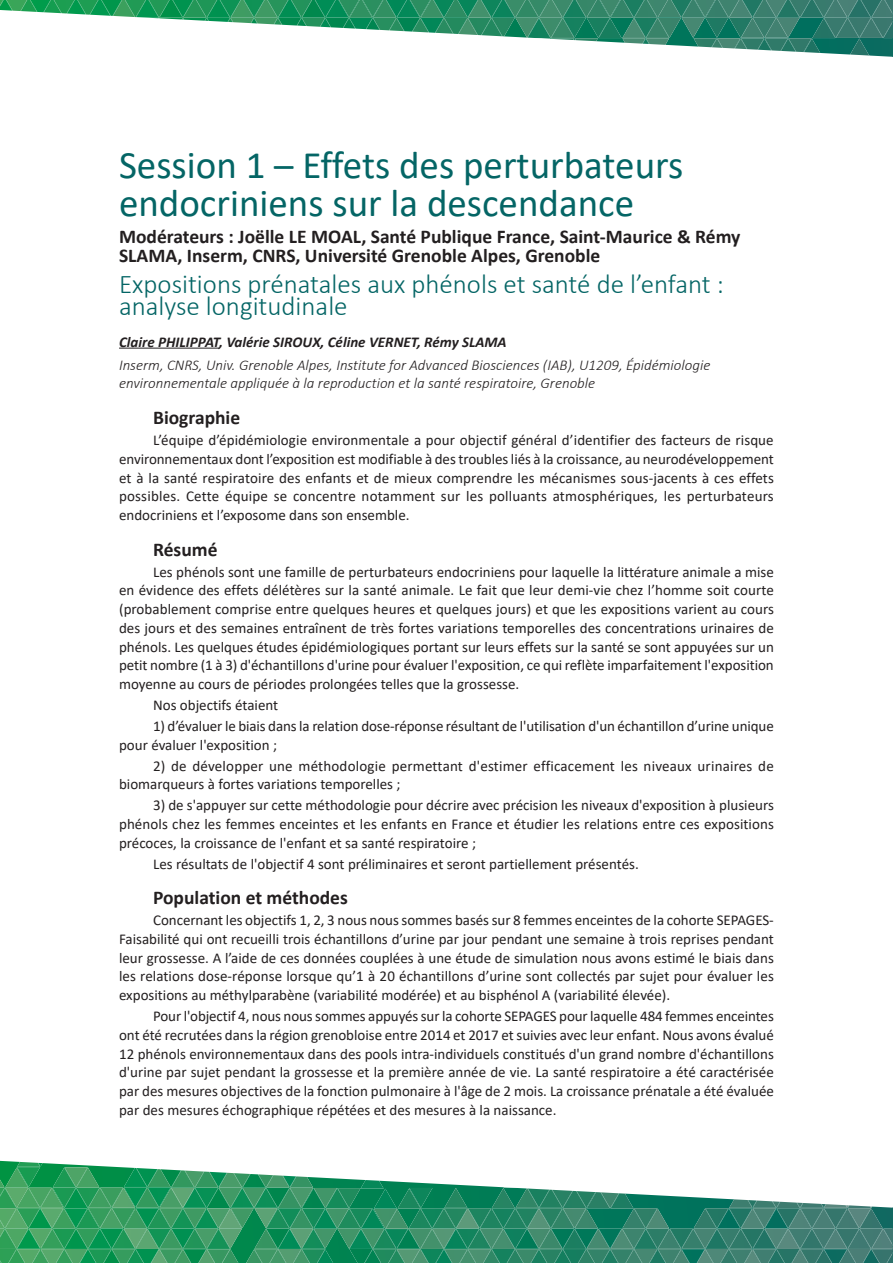
<style>
.page{position:relative;width:893px;height:1263px;background:#fff}
.page>*{position:absolute;margin:0;border:0;box-sizing:border-box;transform-origin:0 0}
.Titre_de_la_session{font:39px/37.5px "Calibri";color:#046565}
.Titre_de_la_communic{font:300 27px/22.5px "Calibri";color:#046565}
.Titre_de_la_session-2{font:700 19.5px/18.8px "Calibri";color:#231f20}
.Sous_Titre{font:700 19.5px "Calibri";color:#231f20}
.Texte_courant{font:15px/18.8px "Calibri";color:#231f20;text-align:justify}
.Institutions_auteurs{font:italic 300 15px/18.8px "Calibri";color:#231f20}
.Auteurs{font:italic 700 15px "Calibri";color:#231f20}
</style>
<div class="page">
<svg style="left:0;top:1160px;width:893px;height:103px"></svg>
<svg style="left:0;top:0;width:893px;height:57px"></svg>
<hr style="left:119px;top:348px;width:100px;height:1px;background:#231f20">
<p class="Titre_de_la_session" style="left:119px;top:145px;width:566px">Session 1 – Effets des perturbateurs endocriniens sur la descendance</p>
<p class="Titre_de_la_session-2" style="left:119px;top:227px;width:623px">Modérateurs : Joëlle LE MOAL, Santé Publique France, Saint-Maurice &amp; Rémy<br>SLAMA, Inserm, CNRS, Université Grenoble Alpes, Grenoble</p>
<p class="Titre_de_la_communic" style="left:119px;top:272px;width:606px">Expositions prénatales aux phénols et santé de l’enfant : analyse longitudinale</p>
<p class="Auteurs" style="left:119px;top:331px;width:389px">Claire PHILIPPAT, Valérie SIROUX, Céline VERNET, Rémy SLAMA</p>
<p class="Institutions_auteurs" style="left:119px;top:355px;width:593px">Inserm, CNRS, Univ. Grenoble Alpes, Institute for Advanced Biosciences (IAB), U1209, Épidémiologie environnementale appliquée à la reproduction et la santé respiratoire, Grenoble</p>
<p class="Sous_Titre" style="left:153px;top:404px;width:89px">Biographie</p>
<p class="Texte_courant" style="left:119px;top:430px;width:656px;text-indent:34px">L’équipe d’épidémiologie environmentale a pour objectif général d’identifier des facteurs de risque environnementaux dont l’exposition est modifiable à des troubles liés à la croissance, au neurodéveloppement et à la santé respiratoire des enfants et de mieux comprendre les mécanismes sous-jacents à ces effets possibles. Cette équipe se concentre notamment sur les polluants atmosphériques, les perturbateurs endocriniens et l’exposome dans son ensemble.</p>
<p class="Sous_Titre" style="left:153px;top:535px;width:66px">Résumé</p>
<p class="Texte_courant" style="left:119px;top:562px;width:656px;text-indent:34px">Les phénols sont une famille de perturbateurs endocriniens pour laquelle la littérature animale a mise en évidence des effets délétères sur la santé animale. Le fait que leur demi-vie chez l’homme soit courte (probablement comprise entre quelques heures et quelques jours) et que les expositions varient au cours des jours et des semaines entraînent de très fortes variations temporelles des concentrations urinaires de phénols. Les quelques études épidémiologiques portant sur leurs effets sur la santé se sont appuyées sur un petit nombre (1 à 3) d'échantillons d'urine pour évaluer l'exposition, ce qui reflète imparfaitement l'exposition moyenne au cours de périodes prolongées telles que la grossesse.</p>
<p class="Texte_courant" style="left:153px;top:695px;width:127px">Nos objectifs étaient</p>
<p class="Texte_courant" style="left:119px;top:716px;width:656px;text-indent:34px">1) d’évaluer le biais dans la relation dose-réponse résultant de l'utilisation d'un échantillon d’urine unique pour évaluer l'exposition ;</p>
<p class="Texte_courant" style="left:119px;top:756px;width:656px;text-indent:34px">2) de développer une méthodologie permettant d'estimer efficacement les niveaux urinaires de biomarqueurs à fortes variations temporelles ;</p>
<p class="Texte_courant" style="left:119px;top:795px;width:656px;text-indent:34px">3) de s'appuyer sur cette méthodologie pour décrire avec précision les niveaux d'exposition à plusieurs phénols chez les femmes enceintes et les enfants en France et étudier les relations entre ces expositions précoces, la croissance de l'enfant et sa santé respiratoire ;</p>
<p class="Texte_courant" style="left:153px;top:854px;width:487px">Les résultats de l'objectif 4 sont préliminaires et seront partiellement présentés.</p>
<p class="Sous_Titre" style="left:153px;top:884px;width:196px">Population et méthodes</p>
<p class="Texte_courant" style="left:119px;top:910px;width:656px;text-indent:34px">Concernant les objectifs 1, 2, 3 nous nous sommes basés sur 8 femmes enceintes de la cohorte SEPAGES-Faisabilité qui ont recueilli trois échantillons d’urine par jour pendant une semaine à trois reprises pendant leur grossesse. A l’aide de ces données couplées à une étude de simulation nous avons estimé le biais dans les relations dose-réponse lorsque qu’1 à 20 échantillons d’urine sont collectés par sujet pour évaluer les expositions au méthylparabène (variabilité modérée) et au bisphénol A (variabilité élevée).</p>
<p class="Texte_courant" style="left:119px;top:1006px;width:656px;text-indent:34px">Pour l'objectif 4, nous nous sommes appuyés sur la cohorte SEPAGES pour laquelle 484 femmes enceintes ont été recrutées dans la région grenobloise entre 2014 et 2017 et suivies avec leur enfant. Nous avons évalué 12 phénols environnementaux dans des pools intra-individuels constitués d'un grand nombre d'échantillons d'urine par sujet pendant la grossesse et la première année de vie. La santé respiratoire a été caractérisée par des mesures objectives de la fonction pulmonaire à l'âge de 2 mois. La croissance prénatale a été évaluée par des mesures échographique répétées et des mesures à la naissance.</p>
</div>
